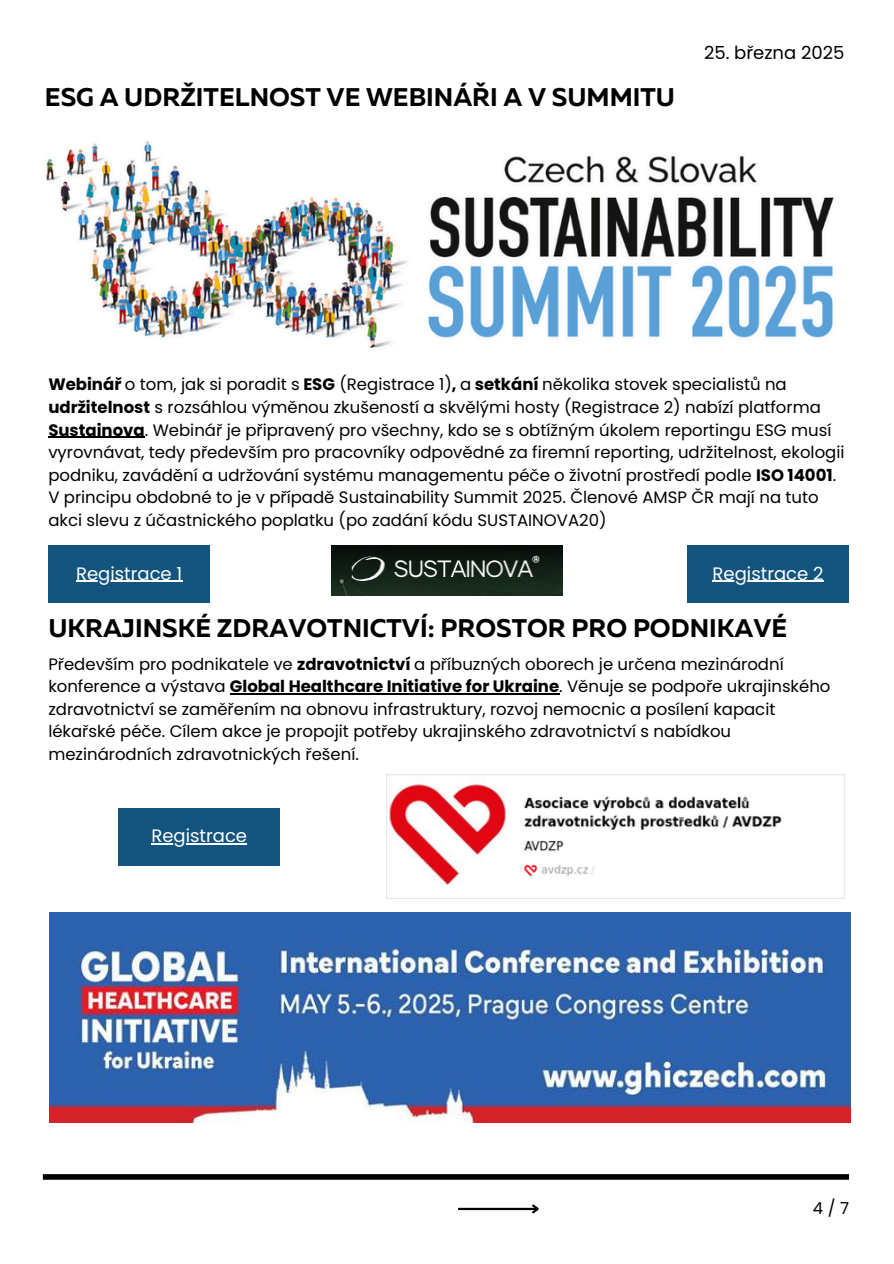
<style>
.page{position:relative;width:894px;height:1264px;background:#fff}
.page>*{position:absolute;margin:0;border:0;box-sizing:border-box;transform-origin:0 0}
.t1{font:700 25.5px "Muller";color:#000}
.t2{font:18px "Poppins";color:#fff}
.t3{font:18px "Poppins";color:#000}
.t4{font:16.5px/22.5px "Poppins";color:#000}
.s1{font-weight:700}
</style>
<div class="page">
<div style="left:43px;top:1174px;width:805px;height:5px;background:#000"></div>
<hr style="left:458px;top:1207px;width:79px;height:2px;background:#000">
<svg style="left:530px;top:1204px;width:9px;height:10px"></svg>
<img style="left:46px;top:141px;width:788px;height:207px">
<img style="left:331px;top:545px;width:231px;height:51px">
<div style="left:48px;top:545px;width:162px;height:57px;background:#13547e"></div>
<hr style="left:76px;top:580px;width:106px;height:1px;background:#fff">
<div style="left:687px;top:545px;width:161px;height:57px;background:#13547e"></div>
<hr style="left:712px;top:580px;width:100px;height:1px;background:#fff">
<img style="left:50px;top:912px;width:799px;height:210px">
<div style="left:118px;top:808px;width:162px;height:57px;background:#13547e"></div>
<hr style="left:151px;top:843px;width:96px;height:1px;background:#fff">
<hr style="left:230px;top:693px;width:329px;height:1px;background:#000">
<hr style="left:48px;top:436px;width:97px;height:2px;background:#000">
<img style="left:386px;top:775px;width:396px;height:123px">
<h1 class="t1" style="left:45px;top:86px;width:631px">ESG A UDRŽITELNOST VE WEBINÁŘI A V SUMMITU</h1>
<p class="t3" style="left:703px;top:40px;width:142px">25. března 2025</p>
<p class="t4" style="left:48px;top:373px;width:797px"><span class="s1">Webinář</span> o tom, jak si poradit s <span class="s1">ESG</span> (Registrace 1)<span class="s1">,</span> a <span class="s1">setkání</span> několika stovek specialistů na <span class="s1">udržitelnost</span> s rozsáhlou výměnou zkušeností a skvělými hosty (Registrace 2) nabízí platforma <span class="s1">Sustainova</span>. Webinář je připravený pro všechny, kdo se s obtížným úkolem reportingu ESG musí vyrovnávat, tedy především pro pracovníky odpovědné za firemní reporting, udržitelnost, ekologii podniku, zavádění a udržování systému managementu péče o životní prostředí podle <span class="s1">ISO 14001</span>.<br>V principu obdobné to je v případě Sustainability Summit 2025. Členové AMSP ČR mají na tuto akci slevu z účastnického poplatku (po zadání kódu SUSTAINOVA20)</p>
<p class="t2" style="left:76px;top:560px;width:108px">Registrace 1</p>
<h1 class="t2" style="left:712px;top:560px;width:112px">Registrace 2</h1>
<p class="t1" style="left:48px;top:617px;width:740px">UKRAJINSKÉ ZDRAVOTNICTVÍ: PROSTOR PRO PODNIKAVÉ</p>
<p class="t4" style="left:48px;top:652px;width:783px">Především pro podnikatele ve <span class="s1">zdravotnictví</span> a příbuzných oborech je určena mezinárodní konference a výstava <span class="s1">Global Healthcare Initiative for Ukraine</span>. Věnuje se podpoře ukrajinského zdravotnictví se zaměřením na obnovu infrastruktury, rozvoj nemocnic a posílení kapacit lékařské péče. Cílem akce je propojit potřeby ukrajinského zdravotnictví s nabídkou mezinárodních zdravotnických řešení.</p>
<p class="t2" style="left:151px;top:823px;width:97px">Registrace</p>
<p class="t4" style="left:812px;top:1196px;width:38px">4/7</p>
</div>
